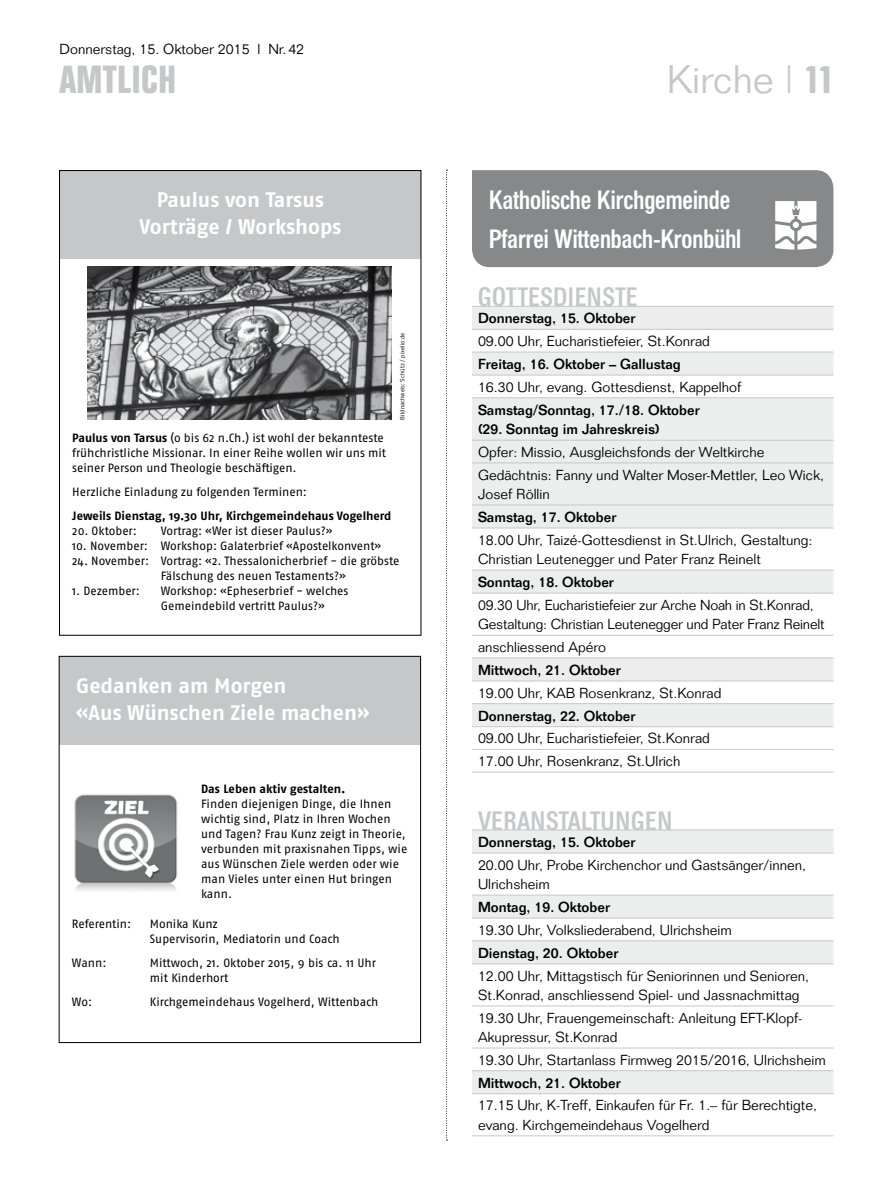
<style>
.page{position:relative;width:893px;height:1191px;background:#fff}
.page>*{position:absolute;margin:0;border:0;box-sizing:border-box;transform-origin:0 0}
.t1{font:300 39px "Folio";color:#c6c7c8}
.t2{font:700 39px "Folio Condensed BQ";letter-spacing:.025em;color:#c6c7c8}
.t3{font:500 26.25px/38.7px "Folio Condensed BQ";color:#fff}
.t4{font:500 26.25px "Folio Condensed BQ";letter-spacing:.035em;color:#c6c7c8}
.t5{font:700 21px/27px "Fago OT";letter-spacing:.005em;color:#fff;text-align:center}
.t6{font:300 16.8px "Folio";color:#fff}
.t7{font:300 14.25px/19.4px "Folio";color:#000}
.t8{font:500 14.25px/19.4px "Folio";color:#000}
.t9{font:12px/15px "Fago OT";color:#000}
.t10{font:700 12px "Fago OT";color:#000}
.t11{font:300 6px "Interstate";color:#000}
.s1{font-family:"Folio Condensed BQ";font-weight:700}
.s2{font-weight:700}
</style>
<div class="page">
<svg style="left:446px;top:170px;width:1px;height:970px"></svg>
<svg style="left:472px;top:307px;width:361px;height:786px"></svg>
<hr style="left:472px;top:306px;width:361px;height:1px;background:#c6c7c8">
<hr style="left:472px;top:329px;width:361px;height:1px;background:#c6c7c8">
<hr style="left:472px;top:352px;width:361px;height:1px;background:#c6c7c8">
<hr style="left:472px;top:375px;width:361px;height:1px;background:#c6c7c8">
<hr style="left:472px;top:397px;width:361px;height:1px;background:#c6c7c8">
<hr style="left:472px;top:440px;width:361px;height:1px;background:#c6c7c8">
<hr style="left:472px;top:462px;width:361px;height:1px;background:#c6c7c8">
<hr style="left:472px;top:504px;width:361px;height:1px;background:#c6c7c8">
<hr style="left:472px;top:527px;width:361px;height:1px;background:#c6c7c8">
<hr style="left:472px;top:570px;width:361px;height:1px;background:#c6c7c8">
<hr style="left:472px;top:593px;width:361px;height:1px;background:#c6c7c8">
<hr style="left:472px;top:635px;width:361px;height:1px;background:#c6c7c8">
<hr style="left:472px;top:657px;width:361px;height:1px;background:#c6c7c8">
<hr style="left:472px;top:680px;width:361px;height:1px;background:#c6c7c8">
<hr style="left:472px;top:703px;width:361px;height:1px;background:#c6c7c8">
<hr style="left:472px;top:726px;width:361px;height:1px;background:#c6c7c8">
<hr style="left:472px;top:749px;width:361px;height:1px;background:#c6c7c8">
<hr style="left:472px;top:771px;width:361px;height:1px;background:#c6c7c8">
<hr style="left:472px;top:829px;width:361px;height:1px;background:#c6c7c8">
<hr style="left:472px;top:852px;width:361px;height:1px;background:#c6c7c8">
<hr style="left:472px;top:894px;width:361px;height:1px;background:#c6c7c8">
<hr style="left:472px;top:917px;width:361px;height:1px;background:#c6c7c8">
<hr style="left:472px;top:940px;width:361px;height:1px;background:#c6c7c8">
<hr style="left:472px;top:963px;width:361px;height:1px;background:#c6c7c8">
<hr style="left:472px;top:1005px;width:361px;height:1px;background:#c6c7c8">
<hr style="left:472px;top:1047px;width:361px;height:1px;background:#c6c7c8">
<hr style="left:472px;top:1070px;width:361px;height:1px;background:#c6c7c8">
<hr style="left:472px;top:1093px;width:361px;height:1px;background:#c6c7c8">
<hr style="left:472px;top:1135px;width:361px;height:1px;background:#c6c7c8">
<div style="left:472px;top:170px;width:361px;height:97px;background:#86888a"></div>
<div style="left:60px;top:170px;width:361px;height:89px;background:#c6c7c8"></div>
<img style="left:87px;top:267px;width:305px;height:153px">
<div style="left:59px;top:656px;width:362px;height:88px;background:#c6c7c8"></div>
<img style="left:74px;top:794px;width:104px;height:97px">
<div style="left:59px;top:656px;width:362px;height:387px;border:1px solid #000"></div>
<p class="t7" style="left:60px;top:39px;width:246px">Donnerstag, 15. Oktober 2015 l Nr.42</p>
<h1 class="t2" style="left:60px;top:58px;width:118px">AMTLICH</h1>
<h1 class="t1" style="left:667px;top:56px;width:168px">Kirche | <span class="s1">11</span></h1>
<h3 class="t5" style="left:139px;top:186px;width:204px">Paulus von Tarsus<br>Vorträge / Workshops</h3>
<p class="t11" style="left:399px;top:419px;width:89px;rotate:-90deg">Bildnachweis: Schütz / pixelio.de</p>
<p class="t9" style="left:72px;top:430px;width:315px"><span class="s2">Paulus von Tarsus</span> (o bis 62 n.Ch.) ist wohl der bekannteste frühchristliche Missionar. In einer Reihe wollen wir uns mit seiner Person und Theologie beschäftigen.</p>
<p class="t9" style="left:72px;top:484px;width:236px">Herzliche Einladung zu folgenden Terminen:</p>
<p class="t10" style="left:72px;top:508px;width:321px">Jeweils Dienstag, 19.30 Uhr, Kirchgemeindehaus Vogelherd</p>
<p class="t9" style="left:72px;top:523px;width:66px">20. Oktober:</p>
<p class="t9" style="left:161px;top:523px;width:173px">Vortrag: «Wer ist dieser Paulus?»</p>
<p class="t9" style="left:72px;top:538px;width:310px">10. November: Workshop: Galaterbrief «Apostelkonvent»</p>
<p class="t9" style="left:161px;top:553px;width:240px;text-indent:-89px">24. November: Vortrag: «2. Thessalonicherbrief - die gröbste<br>Fälschung des neuen Testaments?»</p>
<p class="t9" style="left:72px;top:583px;width:69px">1. Dezember:</p>
<p class="t9" style="left:161px;top:583px;width:189px">Workshop: «Epheserbrief - welches<br>Gemeindebild vertritt Paulus?»</p>
<h3 class="t5" style="left:76px;top:672px;width:295px;text-align:left">Gedanken am Morgen<br>«Aus Wünschen Ziele machen»</h3>
<p class="t10" style="left:201px;top:781px;width:146px">Das Leben aktiv gestalten.</p>
<p class="t9" style="left:201px;top:796px;width:208px">Finden diejenigen Dinge, die Ihnen wichtig sind, Platz in Ihren Wochen und Tagen? Frau Kunz zeigt in Theorie, verbunden mit praxisnahen Tipps, wie aus Wünschen Ziele werden oder wie man Vieles unter einen Hut bringen kann.</p>
<p class="t9" style="left:72px;top:916px;width:61px">Referentin:</p>
<p class="t9" style="left:150px;top:916px;width:191px">Monika Kunz<br>Supervisorin, Mediatorin und Coach</p>
<p class="t9" style="left:72px;top:955px;width:36px">Wann:</p>
<p class="t9" style="left:150px;top:955px;width:228px">Mittwoch, 21. Oktober 2015, 9 bis ca. 11 Uhr mit Kinderhort</p>
<p class="t9" style="left:72px;top:994px;width:22px">Wo:</p>
<p class="t9" style="left:150px;top:994px;width:230px">Kirchgemeindehaus Vogelherd, Wittenbach</p>
<h2 class="t3" style="left:489px;top:181px;width:254px">Katholische Kirchgemeinde<br>Pfarrei Wittenbach-Kronbühl</h2>
<p class="t6" style="left:461px;top:234px;width:84px">Wittenbach</p>
<h2 class="t4" style="left:478px;top:282px;width:161px">GOTTESDIENSTE</h2>
<p class="t8" style="left:478px;top:308px;width:159px">Donnerstag, 15. Oktober</p>
<p class="t7" style="left:478px;top:331px;width:233px">09.00 Uhr, Eucharistiefeier, St.Konrad</p>
<p class="t8" style="left:478px;top:354px;width:204px">Freitag, 16. Oktober – Gallustag</p>
<p class="t7" style="left:478px;top:377px;width:265px">16.30 Uhr, evang. Gottesdienst, Kappelhof</p>
<p class="t8" style="left:478px;top:400px;width:223px">Samstag/Sonntag, 17./18. Oktober (29. Sonntag im Jahreskreis)</p>
<p class="t7" style="left:478px;top:440px;width:348px;line-height:22.6px">Opfer: Missio, Ausgleichsfonds der Weltkirche<br>Gedächtnis: Fanny und Walter Moser-Mettler, Leo Wick,</p>
<p class="t7" style="left:478px;top:484px;width:73px">Josef Röllin</p>
<p class="t8" style="left:478px;top:507px;width:140px">Samstag, 17. Oktober</p>
<p class="t7" style="left:478px;top:530px;width:336px">18.00 Uhr, Taizé-Gottesdienst in St.Ulrich, Gestaltung:<br>Christian Leutenegger und Pater Franz Reinelt</p>
<p class="t8" style="left:478px;top:572px;width:137px">Sonntag, 18. Oktober</p>
<p class="t7" style="left:478px;top:595px;width:348px">09.30 Uhr, Eucharistiefeier zur Arche Noah in St.Konrad,<br>Gestaltung: Christian Leutenegger und Pater Franz Reinelt</p>
<p class="t7" style="left:478px;top:637px;width:130px">anschliessend Apéro</p>
<p class="t8" style="left:478px;top:660px;width:144px">Mittwoch, 21. Oktober</p>
<p class="t7" style="left:478px;top:683px;width:245px">19.00 Uhr, KAB Rosenkranz, St.Konrad</p>
<p class="t8" style="left:478px;top:706px;width:159px">Donnerstag, 22. Oktober</p>
<p class="t7" style="left:478px;top:727px;width:233px;line-height:22.6px">09.00 Uhr, Eucharistiefeier, St.Konrad<br>17.00 Uhr, Rosenkranz, St.Ulrich</p>
<h2 class="t4" style="left:478px;top:806px;width:196px">VERANSTALTUNGEN</h2>
<p class="t8" style="left:478px;top:832px;width:159px">Donnerstag, 15. Oktober</p>
<p class="t7" style="left:478px;top:855px;width:330px">20.00 Uhr, Probe Kirchenchor und Gastsänger/innen,<br>Ulrichsheim</p>
<p class="t8" style="left:478px;top:897px;width:134px">Montag, 19. Oktober</p>
<p class="t7" style="left:478px;top:920px;width:255px">19.30 Uhr, Volksliederabend, Ulrichsheim</p>
<p class="t8" style="left:478px;top:943px;width:142px">Dienstag, 20. Oktober</p>
<p class="t7" style="left:478px;top:966px;width:333px">12.00 Uhr, Mittagstisch für Seniorinnen und Senioren,<br>St.Konrad, anschliessend Spiel- und Jassnachmittag</p>
<p class="t7" style="left:478px;top:1008px;width:326px">19.30 Uhr, Frauengemeinschaft: Anleitung EFT-Klopf-<br>Akupressur, St.Konrad</p>
<p class="t7" style="left:478px;top:1050px;width:349px">19.30 Uhr, Startanlass Firmweg 2015/2016, Ulrichsheim</p>
<p class="t8" style="left:478px;top:1072px;width:144px">Mittwoch, 21. Oktober</p>
<p class="t7" style="left:478px;top:1095px;width:340px">17.15 Uhr, K-Treff, Einkaufen für Fr. 1.– für Berechtigte, evang. Kirchgemeindehaus Vogelherd</p>
</div>
